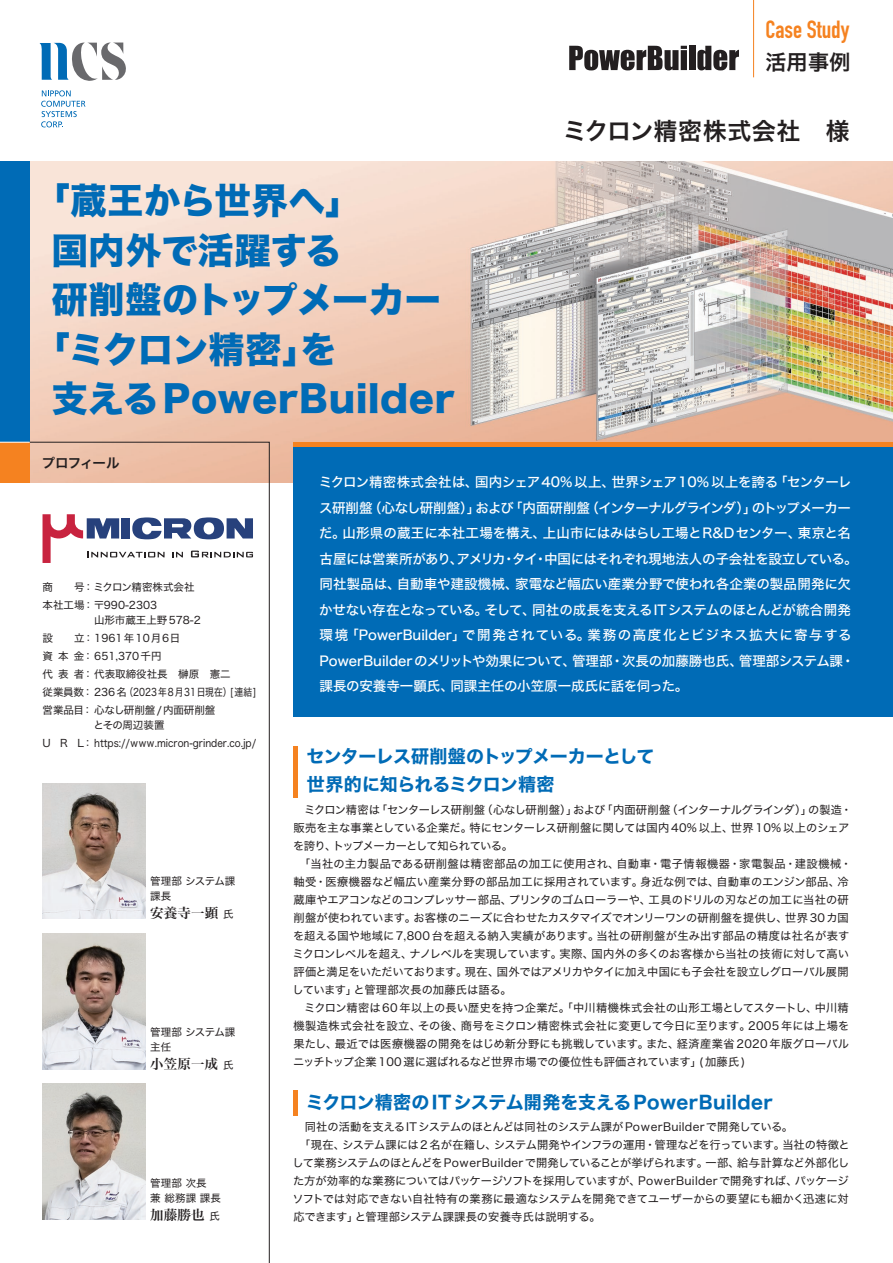
<style>
.page{position:relative;width:893px;height:1263px;background:#fff}
.page>*{position:absolute;margin:0;border:0;box-sizing:border-box;transform-origin:0 0}
.t1{font:36px "Hira Kaku Std N W8";letter-spacing:.025em;color:#006bb6}
.t2{font:36px "Hira Kaku Std N W8";color:#006bb6}
.t3{font:24.45px "DIN Engschrift LT Pro";color:#f58220}
.t4{font:24px "Hira Kaku Std N W6";letter-spacing:.025em;color:#231f20}
.t5{font:21px "Hira Kaku Std N W6";color:#231f20}
.t6{font:18px/28.5px "Hira Kaku Std N W7";letter-spacing:-.03em;color:#006bb6}
.t7{font:18px "Hira Kaku Std N W7";letter-spacing:.025em;color:#006bb6}
.t8{font:13.5px/25.5px "Hira Kaku Std N W5";letter-spacing:-.005em;color:#fff}
.t9{font:13.5px "Hira Min Std N W6";letter-spacing:.01em;color:#231f20}
.t10{font:13.5px "Hira Kaku Std N W6";letter-spacing:-.06em;color:#231f20}
.t11{font:11.25px/18px "Hira Kaku Std N W4";color:#231f20}
.t12{font:10.5px/18px "Hira Kaku Std N W4";color:#231f20}
.t13{font:10.5px/15px "Hira Kaku Std N W4";letter-spacing:-.03em;color:#231f20}
.s1{font-family:"Hira Kaku Std N W4";font-size:10.5px}
</style>
<div class="page">
<img style="left:30px;top:161px;width:863px;height:321px">
<div style="left:0;top:161px;width:30px;height:321px;background:#006bb6"></div>
<div style="left:0;top:442px;width:30px;height:40px;background:#f58220"></div>
<div style="left:293px;top:442px;width:600px;height:275px;background:#006bb6"></div>
<div style="left:293px;top:442px;width:600px;height:5px;background:#f58220"></div>
<svg style="left:39px;top:42px;width:87px;height:39px"></svg>
<svg style="left:41px;top:90px;width:45px;height:37px"></svg>
<svg style="left:569px;top:46px;width:118px;height:24px"></svg>
<div style="left:689px;top:46px;width:6px;height:24px;background:#231f20"></div>
<svg style="left:697px;top:46px;width:42px;height:24px"></svg>
<hr style="left:753px;top:0;width:1px;height:77px;background:#f58220">
<svg style="left:29px;top:442px;width:241px;height:821px"></svg>
<hr style="left:0;top:442px;width:30px;height:1px;background:#fff">
<div style="left:293px;top:746px;width:5px;height:51px;background:#f58220"></div>
<div style="left:293px;top:1090px;width:5px;height:25px;background:#f58220"></div>
<img style="left:43px;top:783px;width:102px;height:136px">
<img style="left:43px;top:934px;width:102px;height:135px">
<img style="left:43px;top:1084px;width:102px;height:135px">
<svg style="left:43px;top:514px;width:210px;height:49px"></svg>
<h2 class="t3" style="left:765px;top:15px;width:85px">Case Study</h2>
<h3 class="t5" style="left:765px;top:46px;width:87px">活用事例</h3>
<h1 class="t1" style="left:34px;top:181px;width:329px">「蔵王から世界へ」</h1>
<h1 class="t1" style="left:52px;top:230px;width:291px">国内外で活躍する</h1>
<h1 class="t2" style="left:52px;top:280px;width:390px">研削盤のトップメーカー</h1>
<h1 class="t1" style="left:34px;top:329px;width:304px">「ミクロン精密」を</h1>
<h1 class="t1" style="left:52px;top:379px;width:405px">支えるPowerBuilder</h1>
<p class="t10" style="left:42px;top:452px;width:79px">プロフィール</p>
<h3 class="t4" style="left:563px;top:112px;width:289px">ミクロン精密株式会社　様</h3>
<p class="t12" style="left:43px;top:578px;width:153px">商　　号： ミクロン精密株式会社本社工場： 〒990-2303</p>
<p class="t12" style="left:43px;top:611px;width:215px;text-indent:52px">山形市蔵王上野578-2<br>設　　立： 1961年10月6日<br>資 本 金： 651,370千円<br>代 表 者： 代表取締役社長　榊原　憲二<br>従業員数： 236名（2023年8月31日現在）[連結]営業品目： 心なし研削盤/内面研削盤</p>
<p class="t12" style="left:43px;top:716px;width:215px;text-indent:51px">とその周辺装置<br>U R L： https://www.micron-grinder.co.jp/</p>
<p class="t13" style="left:150px;top:874px;width:86px">管理部 システム課課長</p>
<p class="t9" style="left:150px;top:903px;width:85px">安養寺一顕 <span class="s1">氏</span></p>
<p class="t13" style="left:150px;top:1024px;width:86px">管理部 システム課主任</p>
<p class="t9" style="left:150px;top:1054px;width:85px">小笠原一成 <span class="s1">氏</span></p>
<p class="t12" style="left:150px;top:1176px;width:72px;line-height:15px">管理部 次長<br>兼 総務課 課長</p>
<p class="t9" style="left:150px;top:1205px;width:71px">加藤勝也 <span class="s1">氏</span></p>
<p class="t8" style="left:319px;top:469px;width:541px">ミクロン精密株式会社は、国内シェア40%以上、世界シェア10%以上を誇る「センターレス研削盤（心なし研削盤）」および「内面研削盤（インターナルグラインダ）」のトップメーカーだ。山形県の蔵王に本社工場を構え、上山市にはみはらし工場とR&amp;Dセンター、東京と名古屋には営業所があり、アメリカ・タイ・中国にはそれぞれ現地法人の子会社を設立している。同社製品は、自動車や建設機械、家電など幅広い産業分野で使われ各企業の製品開発に欠かせない存在となっている。そして、同社の成長を支えるITシステムのほとんどが統合開発環境「PowerBuilder」で開発されている。業務の高度化とビジネス拡大に寄与するPowerBuilderのメリットや効果について、管理部・次長の加藤勝也氏、管理部システム課・課長の安養寺一顕氏、同課主任の小笠原一成氏に話を伺った。</p>
<h3 class="t6" style="left:306px;top:742px;width:349px">センターレス研削盤のトップメーカーとして世界的に知られるミクロン精密</h3>
<p class="t11" style="left:293px;top:800px;width:561px">　ミクロン精密は「センターレス研削盤（心なし研削盤）」および「内面研削盤（インターナルグラインダ）」の製造・販売を主な事業としている企業だ。特にセンターレス研削盤に関しては国内40%以上、世界10%以上のシェアを誇り、トップメーカーとして知られている。<br>　「当社の主力製品である研削盤は精密部品の加工に使用され、自動車・電子情報機器・家電製品・建設機械・軸受・医療機器など幅広い産業分野の部品加工に採用されています。身近な例では、自動車のエンジン部品、冷蔵庫やエアコンなどのコンプレッサー部品、プリンタのゴムローラーや、工具のドリルの刃などの加工に当社の研削盤が使われています。お客様のニーズに合わせたカスタマイズでオンリーワンの研削盤を提供し、世界 30カ国を超える国や地域に7,800台を超える納入実績があります。当社の研削盤が生み出す部品の精度は社名が表すミクロンレベルを超え、ナノレベルを実現しています。実際、国内外の多くのお客様から当社の技術に対して高い評価と満足をいただいております。現在、国外ではアメリカやタイに加え中国にも子会社を設立しグローバル展開しています」と管理部次長の加藤氏は語る。<br>　ミクロン精密は60年以上の長い歴史を持つ企業だ。「中川精機株式会社の山形工場としてスタートし、中川精機製造株式会社を設立、その後、商号をミクロン精密株式会社に変更して今日に至ります。2005年には上場を果たし、最近では医療機器の開発をはじめ新分野にも挑戦しています。また、経済産業省2020年版グローバルニッチトップ企業 100 選に選ばれるなど世界市場での優位性も評価されています」( 加藤氏 )</p>
<h3 class="t7" style="left:306px;top:1088px;width:469px">ミクロン精密の ITシステム開発を支えるPowerBuilder</h3>
<p class="t11" style="left:293px;top:1118px;width:558px">　同社の活動を支えるITシステムのほとんどは同社のシステム課がPowerBuilderで開発している。<br>　「現在、システム課には 2 名が在籍し、システム開発やインフラの運用・管理などを行っています。当社の特徴として業務システムのほとんどをPowerBuilderで開発していることが挙げられます。一部、給与計算など外部化した方が効率的な業務についてはパッケージソフトを採用していますが、PowerBuilderで開発すれば、パッケージソフトでは対応できない自社特有の業務に最適なシステムを開発できてユーザーからの要望にも細かく迅速に対応できます」と管理部システム課課長の安養寺氏は説明する。</p>
</div>
